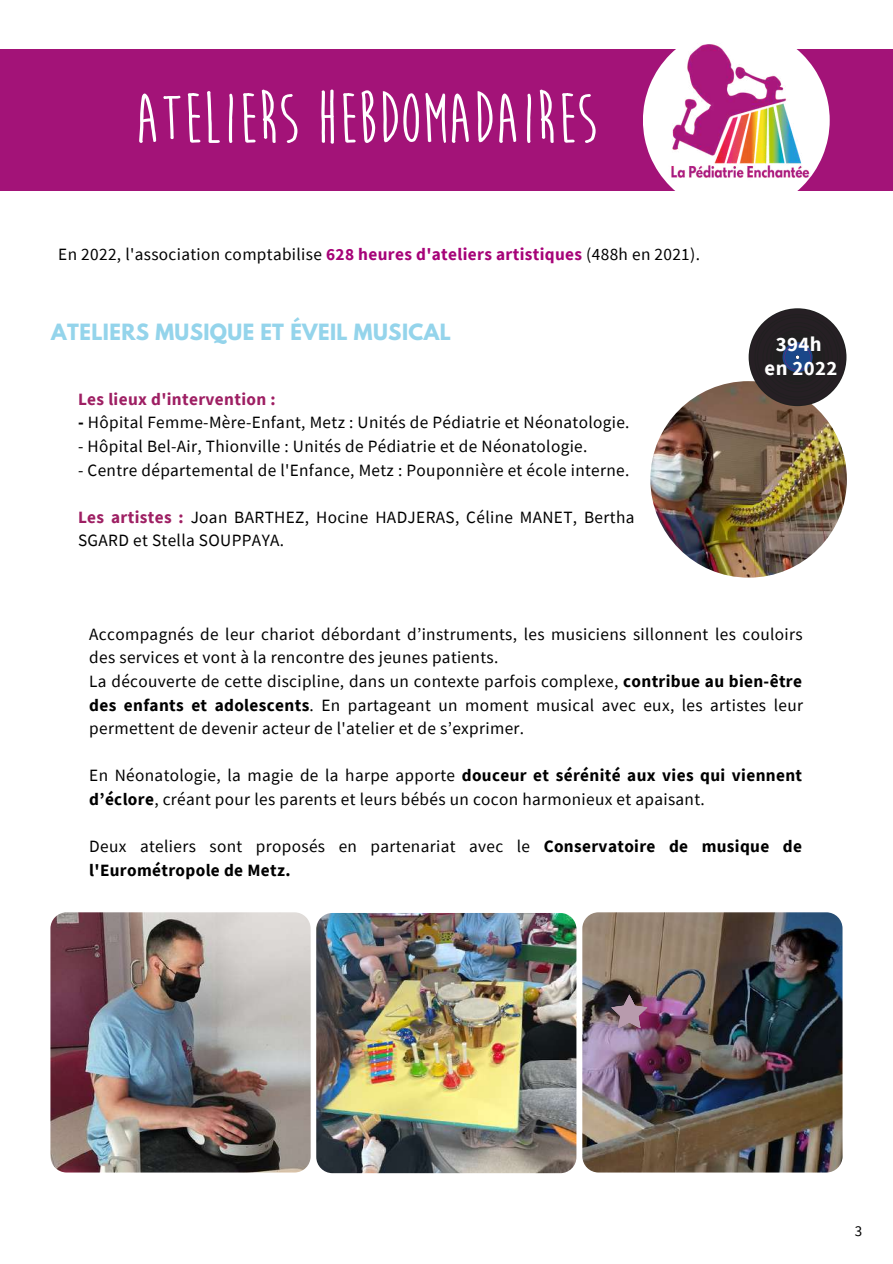
<style>
.page{position:relative;width:893px;height:1264px;background:#fff}
.page>*{position:absolute;margin:0;border:0;box-sizing:border-box;transform-origin:0 0}
.t1{font:700 72px "Moon Flower";color:#fff}
.t2{font:700 20.7px/24.6px "Source Sans Pro";letter-spacing:.02em;color:#fff;text-align:center}
.t3{font:700 19.8px "League Spartan";letter-spacing:.02em;color:#94d4eb}
.t4{font:17.25px/23.5px "Source Sans Pro";letter-spacing:.02em;color:#000}
.t5{font:700 17.25px/23.5px "Source Sans Pro";letter-spacing:.02em;color:#000}
.t6{font:700 17.25px "Source Sans Pro";letter-spacing:.02em;color:#9e1f63}
.t7{font:15px "Source Sans Pro";color:#000}
.s1{font-weight:700;color:#a60378}
.s2{font-weight:700}
.s3{font-weight:700;color:#9e1f63}
.s4{font-weight:400}
</style>
<div class="page">
<div style="left:0;top:49px;width:892px;height:142px;background:#a31378"></div>
<img style="left:650px;top:381px;width:196px;height:196px;border-radius:50%">
<img style="left:643px;top:44px;width:187px;height:147px">
<svg style="left:748px;top:308px;width:98px;height:98px"></svg>
<img style="left:316px;top:913px;width:260px;height:260px;border-radius:16px">
<img style="left:50px;top:912px;width:260px;height:260px;border-radius:16px">
<img style="left:582px;top:912px;width:260px;height:260px;border-radius:16px">
<svg style="left:611px;top:994px;width:36px;height:34px"></svg>
<h1 class="t1" style="left:134px;top:82px;width:463px">ATELIERS HEBDOMADAIRES</h1>
<p class="t4" style="left:58px;top:242px;width:643px">En 2022, l'association comptabilise <span class="s1">628 heures d'ateliers artistiques</span> (488h en 2021).</p>
<p class="t3" style="left:51px;top:322px;width:401px">ATELIERS MUSIQUE ET ÉVEIL MUSICAL</p>
<p class="t6" style="left:78px;top:388px;width:199px">Les lieux d'intervention :</p>
<p class="t4" style="left:78px;top:410px;width:553px"><span class="s2">-</span> Hôpital Femme-Mère-Enfant, Metz : Unités de Pédiatrie et Néonatologie.</p>
<p class="t4" style="left:78px;top:434px;width:511px">- Hôpital Bel-Air, Thionville : Unités de Pédiatrie et de Néonatologie.</p>
<p class="t4" style="left:78px;top:457px;width:553px">- Centre départemental de l'Enfance, Metz : Pouponnière et école interne.</p>
<p class="t4" style="left:78px;top:505px;width:558px"><span class="s3">Les artistes :</span> Joan BARTHEZ, Hocine HADJERAS, Céline MANET, Bertha<br>SGARD et Stella SOUPPAYA.</p>
<p class="t2" style="left:764px;top:331px;width:74px">394h en 2022</p>
<p class="t4" style="left:89px;top:621px;width:715px">Accompagnés de leur chariot débordant d’instruments, les musiciens sillonnent les couloirs des services et vont à la rencontre des jeunes patients.<br>La découverte de cette discipline, dans un contexte parfois complexe, <span class="s2">contribue au bien-être des enfants et adolescents</span>. En partageant un moment musical avec eux, les artistes leur permettent de devenir acteur de l'atelier et de s’exprimer.</p>
<p class="t4" style="left:89px;top:763px;width:714px">En Néonatologie, la magie de la harpe apporte <span class="s2">douceur et sérénité aux vies qui viennent d’éclore</span>, créant pour les parents et leurs bébés un cocon harmonieux et apaisant.</p>
<p class="t5" style="left:89px;top:834px;width:714px"><span class="s4">Deux ateliers sont proposés en partenariat avec le</span> Conservatoire de musique de l'Eurométropole de Metz.</p>
<p class="t7" style="left:854px;top:1221px;width:9px">3</p>
</div>
